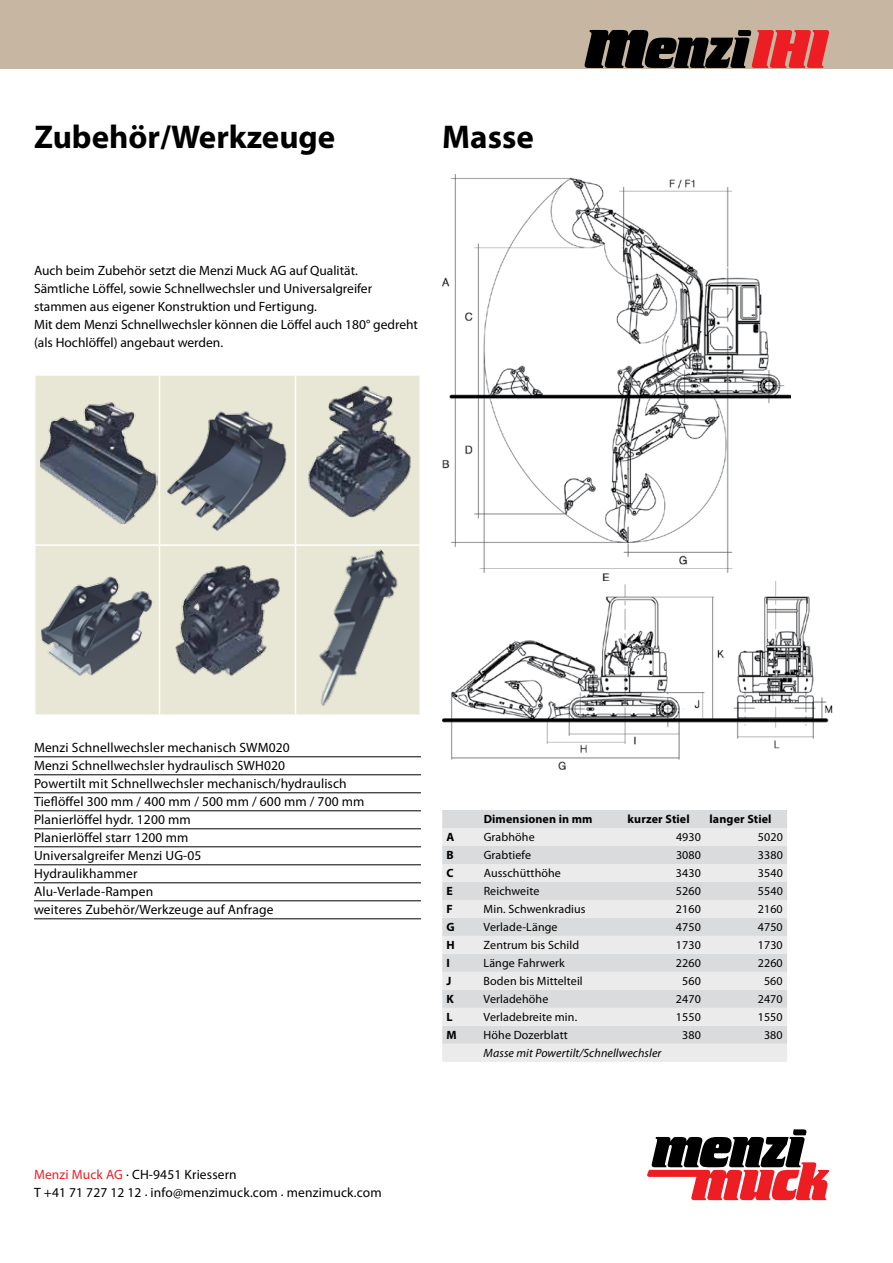
<style>
.page{position:relative;width:893px;height:1263px;background:#fff}
.page>*{position:absolute;margin:0;border:0;box-sizing:border-box;transform-origin:0 0}
.t1{font:700 33px "Myriad Pro";color:#000}
.t2{font:13.5px/18px "Myriad Pro";letter-spacing:.01em;color:#000}
.t3{font:12px "Myriad Pro";letter-spacing:.01em;color:#000}
.t4{font:700 12px "Myriad Pro";letter-spacing:.01em;color:#000}
.t5{font:italic 12px "Myriad Pro";letter-spacing:.01em;color:#000}
.s1{color:#ed1d24}
</style>
<div class="page">
<svg style="left:647px;top:1129px;width:182px;height:71px"></svg>
<div style="left:0;top:0;width:893px;height:68px;background:#c7b6a2"></div>
<svg style="left:585px;top:30px;width:244px;height:38px"></svg>
<hr style="left:34px;top:756px;width:387px;height:1px;background:#000">
<hr style="left:34px;top:774px;width:387px;height:1px;background:#000">
<hr style="left:34px;top:792px;width:387px;height:1px;background:#000">
<hr style="left:34px;top:810px;width:387px;height:1px;background:#000">
<hr style="left:34px;top:828px;width:387px;height:1px;background:#000">
<hr style="left:34px;top:846px;width:387px;height:1px;background:#000">
<hr style="left:34px;top:864px;width:387px;height:1px;background:#000">
<hr style="left:34px;top:882px;width:387px;height:1px;background:#000">
<hr style="left:34px;top:900px;width:387px;height:1px;background:#000">
<hr style="left:34px;top:918px;width:387px;height:1px;background:#000">
<div style="left:442px;top:810px;width:345px;height:18px;background:#dadbdc"></div>
<svg style="left:442px;top:828px;width:345px;height:234px;background:#e3e3e4"></svg>
<div style="left:36px;top:376px;width:383px;height:338px;background:#e8e6d4"></div>
<hr style="left:159px;top:376px;width:1px;height:168px;background:#fff">
<hr style="left:295px;top:376px;width:1px;height:168px;background:#fff">
<hr style="left:34px;top:544px;width:125px;height:2px;background:#fff">
<hr style="left:159px;top:544px;width:137px;height:2px;background:#fff">
<hr style="left:159px;top:546px;width:1px;height:168px;background:#fff">
<hr style="left:295px;top:546px;width:1px;height:168px;background:#fff">
<img style="left:166px;top:408px;width:122px;height:122px">
<img style="left:40px;top:396px;width:118px;height:128px">
<img style="left:174px;top:564px;width:87px;height:114px">
<img style="left:40px;top:575px;width:114px;height:103px">
<img style="left:261px;top:540px;width:159px;height:171px">
<img style="left:303px;top:384px;width:111px;height:134px">
<img style="left:442px;top:581px;width:391px;height:189px">
<img style="left:442px;top:174px;width:348px;height:407px">
<hr style="left:892px;top:265px;width:1px;height:628px;background:#e8e6d4">
<hr style="left:892px;top:0;width:1px;height:265px;background:#c7b6a2">
<svg style="left:892px;top:193px;width:1px;height:72px"></svg>
<h1 class="t1" style="left:34px;top:115px;width:303px">Zubehör/Werkzeuge</h1>
<h1 class="t1" style="left:442px;top:115px;width:93px">Masse</h1>
<p class="t2" style="left:34px;top:261px;width:386px">Auch beim Zubehör setzt die Menzi Muck AG auf Qualität.<br>Sämtliche Löffel, sowie Schnellwechsler und Universalgreifer stammen aus eigener Konstruktion und Fertigung.<br>Mit dem Menzi Schnellwechsler können die Löffel auch 180° gedreht (als Hochlöffel) angebaut werden.</p>
<p class="t2" style="left:34px;top:739px;width:332px">Menzi Schnellwechsler mechanisch SWM020<br>Menzi Schnellwechsler hydraulisch SWH020<br>Powertilt mit Schnellwechsler mechanisch/hydraulisch Tieflöffel 300 mm / 400 mm / 500 mm / 600 mm / 700 mm Planierlöffel hydr. 1200 mm<br>Planierlöffel starr 1200 mm<br>Universalgreifer Menzi UG-05<br>Hydraulikhammer<br>Alu-Verlade-Rampen<br>weiteres Zubehör/Werkzeuge auf Anfrage</p>
<p class="t2" style="left:34px;top:1165px;width:349px"><span class="s1">Menzi Muck AG</span> . CH-9451 Kriessern<br>T +41 71 727 12 12 . info@menzimuck.com . menzimuck.com</p>
<p class="t4" style="left:484px;top:811px;width:110px">Dimensionen in mm</p>
<p class="t4" style="left:628px;top:811px;width:64px">kurzer Stiel</p>
<p class="t4" style="left:709px;top:811px;width:64px">langer Stiel</p>
<p class="t4" style="left:446px;top:829px;width:9px">A</p>
<p class="t3" style="left:484px;top:830px;width:52px">Grabhöhe</p>
<p class="t3" style="left:676px;top:830px;width:26px">4930</p>
<p class="t3" style="left:758px;top:830px;width:26px">5020</p>
<p class="t4" style="left:446px;top:847px;width:9px">B</p>
<p class="t3" style="left:484px;top:848px;width:49px">Grabtiefe</p>
<p class="t3" style="left:676px;top:848px;width:26px">3080</p>
<p class="t3" style="left:758px;top:848px;width:26px">3380</p>
<p class="t4" style="left:446px;top:865px;width:9px">C</p>
<p class="t3" style="left:484px;top:866px;width:79px">Ausschütthöhe</p>
<p class="t3" style="left:676px;top:866px;width:26px">3430</p>
<p class="t3" style="left:758px;top:866px;width:26px">3540</p>
<p class="t4" style="left:446px;top:883px;width:8px">E</p>
<p class="t3" style="left:484px;top:884px;width:57px">Reichweite</p>
<p class="t3" style="left:676px;top:884px;width:26px">5260</p>
<p class="t3" style="left:758px;top:884px;width:26px">5540</p>
<p class="t4" style="left:446px;top:901px;width:8px">F</p>
<p class="t3" style="left:484px;top:902px;width:103px">Min. Schwenkradius</p>
<p class="t3" style="left:676px;top:902px;width:26px">2160</p>
<p class="t3" style="left:758px;top:902px;width:26px">2160</p>
<p class="t4" style="left:446px;top:919px;width:10px">G</p>
<p class="t3" style="left:484px;top:920px;width:75px">Verlade-Länge</p>
<p class="t3" style="left:676px;top:920px;width:26px">4750</p>
<p class="t3" style="left:758px;top:920px;width:26px">4750</p>
<p class="t4" style="left:446px;top:937px;width:10px">H</p>
<p class="t3" style="left:484px;top:938px;width:97px">Zentrum bis Schild</p>
<p class="t3" style="left:676px;top:938px;width:26px">1730</p>
<p class="t3" style="left:758px;top:938px;width:26px">1730</p>
<p class="t4" style="left:446px;top:955px;width:5px">I</p>
<p class="t3" style="left:484px;top:956px;width:83px">Länge Fahrwerk</p>
<p class="t3" style="left:676px;top:956px;width:26px">2260</p>
<p class="t3" style="left:758px;top:956px;width:26px">2260</p>
<p class="t4" style="left:446px;top:973px;width:6px">J</p>
<p class="t3" style="left:484px;top:974px;width:101px">Boden bis Mittelteil</p>
<p class="t3" style="left:682px;top:974px;width:20px">560</p>
<p class="t3" style="left:764px;top:974px;width:20px">560</p>
<p class="t4" style="left:446px;top:991px;width:9px">K</p>
<p class="t3" style="left:484px;top:992px;width:66px">Verladehöhe</p>
<p class="t3" style="left:676px;top:992px;width:26px">2470</p>
<p class="t3" style="left:758px;top:992px;width:26px">2470</p>
<p class="t4" style="left:446px;top:1009px;width:8px">L</p>
<p class="t3" style="left:484px;top:1010px;width:95px">Verladebreite min.</p>
<p class="t3" style="left:676px;top:1010px;width:26px">1550</p>
<p class="t3" style="left:758px;top:1010px;width:26px">1550</p>
<p class="t4" style="left:446px;top:1027px;width:12px">M</p>
<p class="t3" style="left:484px;top:1028px;width:86px">Höhe Dozerblatt</p>
<p class="t3" style="left:682px;top:1028px;width:20px">380</p>
<p class="t3" style="left:764px;top:1028px;width:20px">380</p>
<p class="t5" style="left:484px;top:1046px;width:179px">Masse mit Powertilt/Schnellwechsler</p>
</div>
